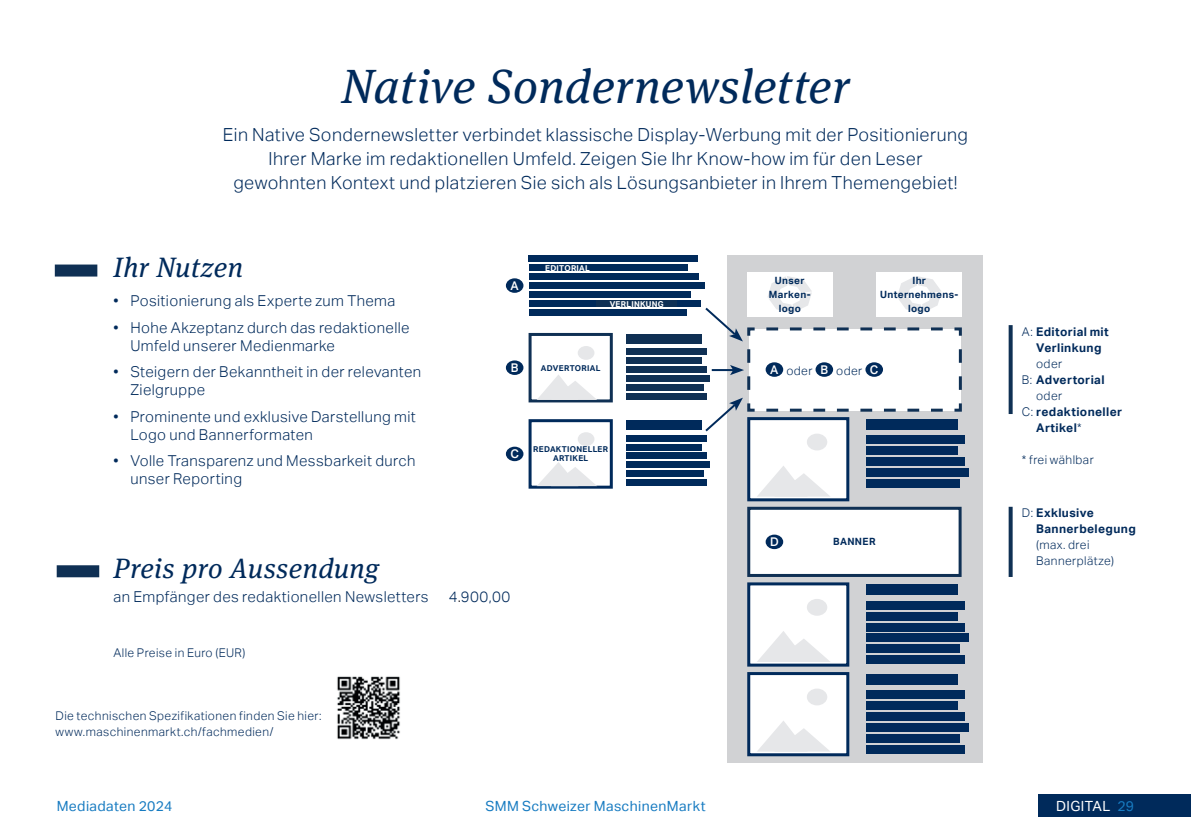
<style>
.page{position:relative;width:1191px;height:840px;background:#fff}
.page>*{position:absolute;margin:0;border:0;box-sizing:border-box;transform-origin:0 0}
.t1{font:italic 48px "Meta Serif OT";letter-spacing:.01em;color:#002a5b}
.t2{font:italic 28px "Meta Serif OT";letter-spacing:.015em;color:#002a5b}
.t3{font:300 18px/24px "Aktiv Grotesk";letter-spacing:.025em;color:#002a5b;text-align:center}
.t4{font:300 15px/18px "Aktiv Grotesk";letter-spacing:.025em;color:#002a5b}
.t5{font:14px "Aktiv Grotesk";letter-spacing:.025em;color:#177bc1}
.t6{font:14px "Aktiv Grotesk";letter-spacing:.03em;color:#fff}
.t7{font:300 12px/16px "Aktiv Grotesk";letter-spacing:.035em;color:#002a5b}
.t8{font:700 12px/16px "Aktiv Grotesk";letter-spacing:.03em;color:#002a5b;text-align:center}
.t9{font:500 12px "Aktiv Grotesk";color:#fff}
.t10{font:700 10px/14px "Aktiv Grotesk";letter-spacing:.03em;color:#002a5b;text-align:center}
.t11{font:700 8px/9.2px "Aktiv Grotesk";letter-spacing:.035em;color:#002a5b;text-align:center}
.t12{font:700 8px "Aktiv Grotesk";letter-spacing:.035em;color:#fff}
.s1{font-size:16px;color:#231f20}
.s2{font-weight:300}
.s3{color:#177bc1}
</style>
<div class="page">
<div style="left:1038px;top:794px;width:153px;height:22px;background:#002a5b"></div>
<div style="left:57px;top:565px;width:42px;height:12px;background:#0f3054"></div>
<div style="left:55px;top:264px;width:42px;height:12px;background:#0f3054"></div>
<svg style="left:1008px;top:325px;width:4px;height:89px"></svg>
<svg style="left:1008px;top:506px;width:4px;height:70px"></svg>
<div style="left:727px;top:255px;width:255px;height:507px;background:#d1d2d4"></div>
<div style="left:866px;top:583px;width:92px;height:11px;background:#002a5b"></div>
<div style="left:866px;top:600px;width:98px;height:9px;background:#002a5b"></div>
<div style="left:866px;top:611px;width:92px;height:9px;background:#002a5b"></div>
<div style="left:866px;top:622px;width:98px;height:9px;background:#002a5b"></div>
<div style="left:866px;top:633px;width:102px;height:8px;background:#002a5b"></div>
<div style="left:866px;top:644px;width:94px;height:8px;background:#002a5b"></div>
<div style="left:866px;top:655px;width:98px;height:8px;background:#002a5b"></div>
<div style="left:747px;top:582px;width:102px;height:84px;background:#fff;border:3px solid #002a5b"></div>
<div style="left:807px;top:598px;width:20px;height:17px;background:#e6e7e9;border-radius:50%"></div>
<svg style="left:758px;top:631px;width:71px;height:30px"></svg>
<div style="left:866px;top:673px;width:92px;height:11px;background:#002a5b"></div>
<div style="left:866px;top:690px;width:98px;height:8px;background:#002a5b"></div>
<div style="left:866px;top:701px;width:92px;height:8px;background:#002a5b"></div>
<div style="left:866px;top:712px;width:98px;height:8px;background:#002a5b"></div>
<div style="left:866px;top:723px;width:102px;height:8px;background:#002a5b"></div>
<div style="left:866px;top:734px;width:94px;height:8px;background:#002a5b"></div>
<div style="left:866px;top:744px;width:98px;height:9px;background:#002a5b"></div>
<div style="left:747px;top:671px;width:102px;height:84px;background:#fff;border:3px solid #002a5b"></div>
<div style="left:807px;top:688px;width:20px;height:17px;background:#e6e7e9;border-radius:50%"></div>
<svg style="left:758px;top:721px;width:72px;height:30px"></svg>
<div style="left:747px;top:272px;width:85px;height:44px;background:#fff"></div>
<div style="left:876px;top:272px;width:85px;height:44px;background:#fff"></div>
<div style="left:506px;top:446px;width:17px;height:15px;background:#002a5b;border-radius:50%"></div>
<div style="left:506px;top:360px;width:17px;height:15px;background:#002a5b;border-radius:50%"></div>
<div style="left:748px;top:508px;width:212px;height:67px;background:#fff"></div>
<div style="left:747px;top:506px;width:214px;height:70px;border:3px solid #0f3054"></div>
<div style="left:528px;top:333px;width:85px;height:69px;border:3px solid #0f3054"></div>
<div style="left:626px;top:334px;width:76px;height:9px;background:#0f3054"></div>
<div style="left:626px;top:348px;width:81px;height:7px;background:#0f3054"></div>
<div style="left:626px;top:357px;width:76px;height:7px;background:#0f3054"></div>
<div style="left:626px;top:366px;width:81px;height:7px;background:#0f3054"></div>
<div style="left:626px;top:375px;width:84px;height:7px;background:#0f3054"></div>
<div style="left:626px;top:384px;width:77px;height:7px;background:#0f3054"></div>
<div style="left:626px;top:393px;width:81px;height:7px;background:#0f3054"></div>
<div style="left:578px;top:346px;width:16px;height:13px;background:#e6e7e9;border-radius:50%"></div>
<svg style="left:536px;top:375px;width:61px;height:24px"></svg>
<div style="left:506px;top:278px;width:17px;height:15px;background:#002a5b;border-radius:50%"></div>
<div style="left:528px;top:255px;width:170px;height:7px;background:#002a5b"></div>
<div style="left:529px;top:264px;width:158px;height:7px;background:#002a5b"></div>
<div style="left:529px;top:273px;width:169px;height:7px;background:#002a5b"></div>
<div style="left:529px;top:282px;width:176px;height:7px;background:#002a5b"></div>
<div style="left:529px;top:291px;width:161px;height:7px;background:#002a5b"></div>
<div style="left:529px;top:300px;width:171px;height:7px;background:#002a5b"></div>
<div style="left:596px;top:300px;width:81px;height:7px;background:#0f3054"></div>
<div style="left:529px;top:309px;width:157px;height:7px;background:#002a5b"></div>
<div style="left:528px;top:419px;width:85px;height:69px;border:3px solid #002a5b"></div>
<div style="left:626px;top:420px;width:76px;height:9px;background:#002a5b"></div>
<div style="left:626px;top:434px;width:81px;height:7px;background:#002a5b"></div>
<div style="left:626px;top:443px;width:76px;height:7px;background:#002a5b"></div>
<div style="left:626px;top:452px;width:81px;height:7px;background:#002a5b"></div>
<div style="left:626px;top:461px;width:84px;height:7px;background:#002a5b"></div>
<div style="left:626px;top:470px;width:77px;height:7px;background:#002a5b"></div>
<div style="left:626px;top:479px;width:81px;height:7px;background:#002a5b"></div>
<div style="left:578px;top:432px;width:16px;height:14px;background:#e6e7e9;border-radius:50%"></div>
<svg style="left:536px;top:462px;width:61px;height:24px"></svg>
<div style="left:866px;top:435px;width:98px;height:9px;background:#002a5b"></div>
<div style="left:866px;top:446px;width:92px;height:9px;background:#002a5b"></div>
<div style="left:866px;top:457px;width:98px;height:8px;background:#002a5b"></div>
<div style="left:866px;top:468px;width:102px;height:8px;background:#002a5b"></div>
<div style="left:866px;top:479px;width:94px;height:8px;background:#002a5b"></div>
<div style="left:747px;top:417px;width:102px;height:84px;background:#fff;border:3px solid #002a5b"></div>
<div style="left:807px;top:433px;width:20px;height:17px;background:#e6e7e9;border-radius:50%"></div>
<svg style="left:758px;top:466px;width:71px;height:30px"></svg>
<div style="left:765px;top:534px;width:18px;height:15px;background:#002a5b;border-radius:50%"></div>
<svg style="left:703px;top:276px;width:259px;height:157px"></svg>
<img style="left:337px;top:676px;width:63px;height:64px">
<h1 class="t1" style="left:341px;top:57px;width:510px">Native Sondernewsletter</h1>
<p class="t3" style="left:223px;top:123px;width:746px">Ein Native Sondernewsletter verbindet klassische Display-Werbung mit der Positionierung<br>Ihrer Marke im redaktionellen Umfeld. Zeigen Sie Ihr Know-how im für den Leser gewohnten Kontext und platzieren Sie sich als Lösungsanbieter in Ihrem Themengebiet!</p>
<h2 class="t2" style="left:113px;top:249px;width:131px">Ihr Nutzen</h2>
<p class="t4" style="left:113px;top:292px;width:283px">• Positionierung als Experte zum Thema</p>
<p class="t4" style="left:130px;top:318px;width:281px;text-indent:-17px">• Hohe Akzeptanz durch das redaktionelle<br>Umfeld unserer Medienmarke</p>
<p class="t4" style="left:130px;top:363px;width:292px;text-indent:-17px">• Steigern der Bekanntheit in der relevanten<br>Zielgruppe</p>
<p class="t4" style="left:130px;top:407px;width:287px;text-indent:-17px">• Prominente und exklusive Darstellung mit<br>Logo und Bannerformaten</p>
<p class="t4" style="left:130px;top:452px;width:286px;text-indent:-17px">• Volle Transparenz und Messbarkeit durch unser Reporting</p>
<p class="t9" style="left:510px;top:278px;width:10px">A</p>
<p class="t12" style="left:545px;top:264px;width:46px">EDITORIAL</p>
<p class="t12" style="left:609px;top:299px;width:56px">VERLINKUNG</p>
<p class="t10" style="left:769px;top:273px;width:43px">Unser<br>Marken&shy;logo</p>
<p class="t10" style="left:880px;top:273px;width:80px">Ihr<br>Unternehmens&shy;logo</p>
<p class="t9" style="left:511px;top:360px;width:9px">B</p>
<p class="t9" style="left:820px;top:362px;width:9px">B</p>
<p class="t11" style="left:541px;top:363px;width:61px">ADVERTORIAL</p>
<p class="t9" style="left:770px;top:362px;width:10px">A</p>
<p class="t9" style="left:870px;top:362px;width:10px">C</p>
<p class="t7" style="left:786px;top:362px;width:28px">oder</p>
<p class="t7" style="left:836px;top:362px;width:28px">oder</p>
<p class="t9" style="left:510px;top:447px;width:10px">C</p>
<p class="t11" style="left:533px;top:444px;width:76px">REDAKTIONELLER<br>ARTIKEL</p>
<p class="t9" style="left:770px;top:534px;width:10px">D</p>
<p class="t10" style="left:833px;top:534px;width:44px">BANNER</p>
<h2 class="t2" style="left:113px;top:550px;width:267px">Preis pro Aussendung</h2>
<p class="t4" style="left:113px;top:588px;width:317px">an Empfänger des redaktionellen Newsletters</p>
<p class="t4" style="left:449px;top:588px;width:63px">4<span class="s1">.</span>900,00</p>
<p class="t7" style="left:113px;top:644px;width:133px">Alle Preise in Euro (EUR)</p>
<p class="t7" style="left:56px;top:707px;width:267px">Die technischen Spezifikationen finden Sie hier: www.maschinenmarkt.ch/fachmedien/</p>
<p class="t8" style="left:1022px;top:323px;width:88px"><span class="s2">A:</span> Editorial mit<br>Verlinkung</p>
<p class="t7" style="left:1036px;top:355px;width:28px">oder</p>
<p class="t8" style="left:1022px;top:371px;width:84px"><span class="s2">B:</span> Advertorial</p>
<p class="t7" style="left:1036px;top:387px;width:28px">oder</p>
<p class="t8" style="left:1022px;top:403px;width:102px"><span class="s2">C:</span> redaktioneller</p>
<p class="t8" style="left:1036px;top:419px;width:47px">Artikel<span class="s2">*</span></p>
<p class="t7" style="left:1022px;top:451px;width:73px">* frei wählbar</p>
<p class="t8" style="left:1036px;top:504px;width:101px;text-align:left;text-indent:-14px"><span class="s2">D:</span> Exklusive<br>Bannerbelegung</p>
<p class="t7" style="left:1036px;top:536px;width:79px">(max. drei<br>Bannerplätze)</p>
<p class="t5" style="left:57px;top:797px;width:117px">Mediadaten 2024</p>
<p class="t5" style="left:485px;top:797px;width:222px">SMM Schweizer MaschinenMarkt</p>
<p class="t6" style="left:1056px;top:797px;width:80px">DIGITAL <span class="s3">29</span></p>
</div>
